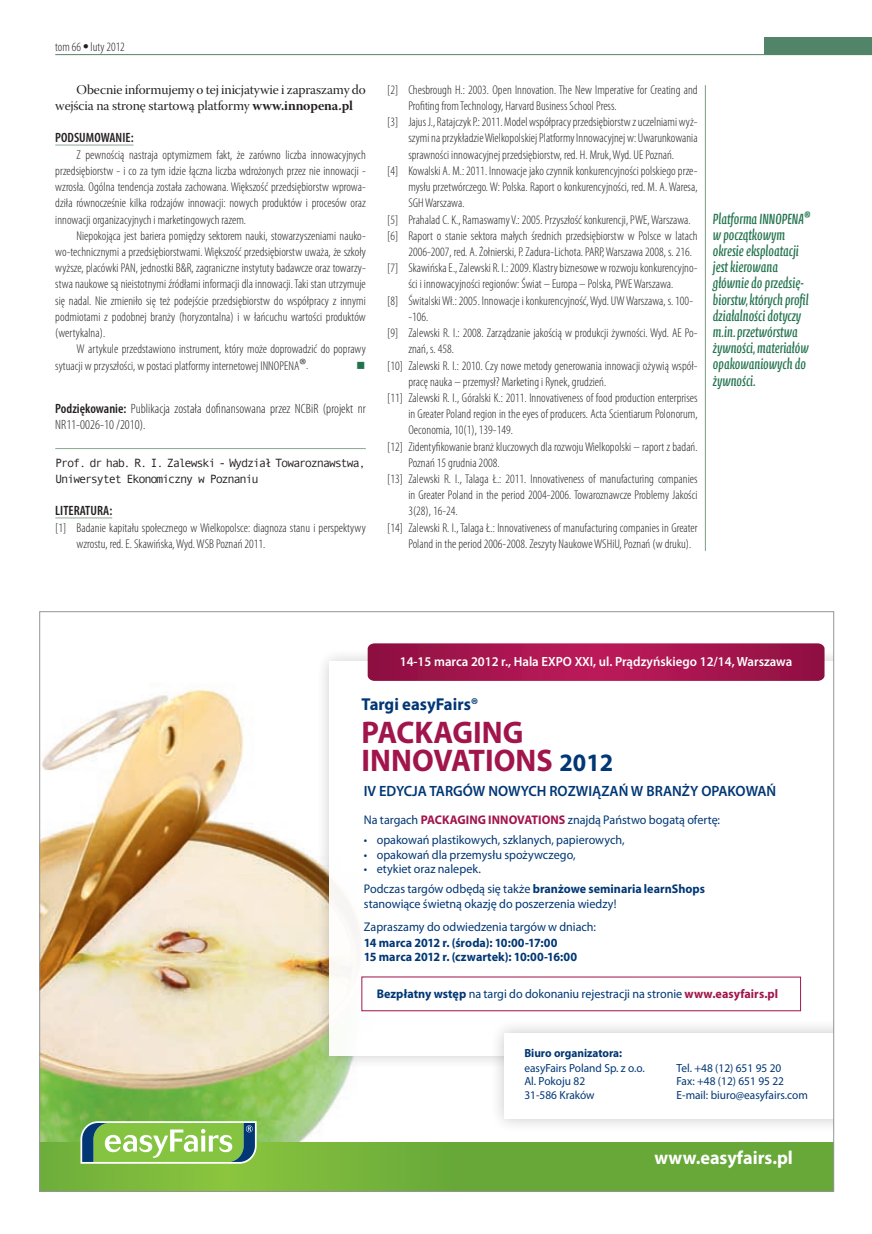
<style>
.page{position:relative;width:872px;height:1234px;background:#fff}
.page>*{position:absolute;margin:0;border:0;box-sizing:border-box;transform-origin:0 0}
.t1{font:700 31.35px/28.2px "Myriad Pro";color:#a1154c;scale:.96 1}
.t2{font:700 18.9px "Myriad Pro";color:#fff;scale:.96 1}
.t3{font:700 17.25px "Myriad Pro";color:#013775;scale:.96 1}
.t4{font:15px/16.2px "Calcite Pro";color:#21724d}
.t5{font:600 14.85px "Myriad Pro";color:#013775;scale:.96 1}
.t6{font:13.5px/16.2px "Warnock Pro Subh";letter-spacing:-.01em;color:#231f20}
.t7{font:300 condensed 13.5px/16.5px "Myriad Pro";letter-spacing:.005em;color:#231f20}
.t8{font:600 condensed 13.5px "Myriad Pro";letter-spacing:.005em;color:#231f20}
.t9{font:600 13.35px "Myriad Pro";color:#fff;scale:.96 1}
.t10{font:300 condensed 12.75px/16.2px "Myriad Pro";letter-spacing:.005em;color:#231f20}
.t11{font:12.6px/20.9px "Myriad Pro";color:#013775;scale:.96 1}
.t12{font:700 12.6px/14.1px "Myriad Pro";color:#013775;scale:.96 1}
.t13{font:12px/16.2px "Andale Mono";letter-spacing:-.11em;color:#231f20}
.t14{font:11.7px/13.4px "Myriad Pro";color:#013775;scale:.96 1}
.s1{font-family:"Warnock Pro Bold Subh"}
.s2{font-size:18px}
.s3{font-weight:600}
.s4{font-size:19.5px}
.s5{font-size:25.05px;color:#013775}
.s6{font-weight:700;color:#a1154c}
.s7{font-weight:700}
</style>
<div class="page">
<hr style="left:55px;top:54px;width:817px;height:1px;background:#679075">
<div style="left:764px;top:37px;width:108px;height:18px;background:#518468"></div>
<hr style="left:55px;top:145px;width:79px;height:1px;background:#8ea895">
<hr style="left:55px;top:517px;width:57px;height:1px;background:#8ea895">
<hr style="left:705px;top:85px;width:1px;height:465px;background:#8ca692">
<hr style="left:55px;top:448px;width:311px;height:1px;background:#89a691">
<img style="left:41px;top:688px;width:309px;height:454px">
<div style="left:315px;top:646px;width:518px;height:424px;background:#231f20;opacity:.25"></div>
<div style="left:329px;top:661px;width:504px;height:394px;background:#fff"></div>
<div style="left:490px;top:1017px;width:343px;height:115px;background:#231f20;opacity:.25"></div>
<div style="left:504px;top:1032px;width:329px;height:86px;background:#fff"></div>
<svg style="left:41px;top:1142px;width:791px;height:47px;background:#6faf3b"></svg>
<svg style="left:80px;top:1120px;width:177px;height:43px"></svg>
<svg style="left:368px;top:643px;width:456px;height:37px;background:#a6174f"></svg>
<p class="t10" style="left:55px;top:39px;width:71px">tom 66 ● luty 2012</p>
<p class="t6" style="left:55px;top:83px;width:312px;text-indent:21px">Obecnie informujemy o tej inicjatywie i zapraszamy do wejścia na stronę startową platformy <span class="s1">www.innopena.pl</span></p>
<p class="t8" style="left:55px;top:131px;width:80px">PODSUMOWANIE:</p>
<p class="t10" style="left:77px;top:147px;width:291px">Z pewnością nastraja optymizmem fakt, że zarówno liczba innowacyjnych</p>
<p class="t10" style="left:55px;top:163px;width:312px">przedsiębiorstw - i co za tym idzie łączna liczba wdrożonych przez nie innowacji -</p>
<p class="t10" style="left:55px;top:179px;width:312px">wzrosła. Ogólna tendencja została zachowana. Większość przedsiębiorstw wprowa-</p>
<p class="t10" style="left:55px;top:195px;width:312px">dziła równocześnie kilka rodzajów innowacji: nowych produktów i procesów oraz</p>
<p class="t10" style="left:55px;top:211px;width:192px">innowacji organizacyjnych i marketingowych razem.</p>
<p class="t10" style="left:77px;top:228px;width:291px">Niepokojąca jest bariera pomiędzy sektorem nauki, stowarzyszeniami nauko-</p>
<p class="t10" style="left:55px;top:244px;width:312px">wo-technicznymi a przedsiębiorstwami. Większość przedsiębiorstw uważa, że szkoły</p>
<p class="t10" style="left:55px;top:260px;width:312px">wyższe, placówki PAN, jednostki B&amp;R, zagraniczne instytuty badawcze oraz towarzy-</p>
<p class="t10" style="left:55px;top:276px;width:312px">stwa naukowe są nieistotnymi źródłami informacji dla innowacji. Taki stan utrzymuje</p>
<p class="t10" style="left:55px;top:292px;width:312px">się nadal. Nie zmieniło się też podejście przedsiębiorstw do współpracy z innymi</p>
<p class="t10" style="left:55px;top:309px;width:312px">podmiotami z podobnej branży (horyzontalna) i w łańcuchu wartości produktów</p>
<p class="t10" style="left:55px;top:325px;width:51px">(wertykalna).</p>
<p class="t10" style="left:77px;top:341px;width:291px">W artykule przedstawiono instrument, który może doprowadzić do poprawy</p>
<p class="t10" style="left:55px;top:357px;width:255px">sytuacji w przyszłości, w postaci platformy internetowej INNOPENA<span class="s2">®</span>.</p>
<p class="t7" style="left:55px;top:400px;width:312px"><span class="s3">Podziękowanie:</span> Publikacja została dofinansowana przez NCBiR (projekt nr<br>NR11-0026-10 /2010).</p>
<p class="t13" style="left:55px;top:454px;width:312px">Prof. dr hab. R. I. Zalewski - Wydział Towaroznawstwa,<br>Uniwersytet Ekonomiczny w Poznaniu</p>
<p class="t8" style="left:55px;top:503px;width:59px">LITERATURA:</p>
<p class="t10" style="left:77px;top:519px;width:291px;text-indent:-21px">[1] Badanie kapitału społecznego w Wielkopolsce: diagnoza stanu i perspektywy wzrostu, red. E. Skawińska, Wyd. WSB Poznań 2011.</p>
<p class="t10" style="left:387px;top:82px;width:312px">[2] Chesbrough H.: 2003. Open Innovation. The New Imperative for Creating and</p>
<p class="t10" style="left:408px;top:98px;width:210px">Profiting from Technology, Harvard Business School Press.</p>
<p class="t10" style="left:387px;top:114px;width:312px">[3] Jajus J., Ratajczyk P.: 2011. Model współpracy przedsiębiorstw z uczelniami wyż-</p>
<p class="t10" style="left:408px;top:130px;width:291px">szymi na przykładzie Wielkopolskiej Platformy Innowacyjnej w: Uwarunkowania</p>
<p class="t10" style="left:408px;top:147px;width:267px">sprawności innowacyjnej przedsiębiorstw, red. H. Mruk, Wyd. UE Poznań.</p>
<p class="t10" style="left:387px;top:163px;width:312px">[4] Kowalski A. M.: 2011. Innowacje jako czynnik konkurencyjności polskiego prze-</p>
<p class="t10" style="left:408px;top:179px;width:291px">mysłu przetwórczego. W: Polska. Raport o konkurencyjności, red. M. A. Waresa,</p>
<p class="t10" style="left:408px;top:195px;width:58px">SGH Warszawa.</p>
<p class="t10" style="left:387px;top:211px;width:305px">[5] Prahalad C. K., Ramaswamy V.: 2005. Przyszłość konkurencji, PWE, Warszawa.</p>
<p class="t10" style="left:387px;top:228px;width:312px">[6] Raport o stanie sektora małych średnich przedsiębiorstw w Polsce w latach</p>
<p class="t10" style="left:408px;top:244px;width:285px">2006-2007, red. A. Żołnierski, P. Zadura-Lichota. PARP, Warszawa 2008, s. 216.</p>
<p class="t10" style="left:387px;top:260px;width:312px">[7] Skawińska E., Zalewski R. I.: 2009. Klastry biznesowe w rozwoju konkurencyjno-</p>
<p class="t10" style="left:408px;top:276px;width:266px">ści i innowacyjności regionów: Świat – Europa – Polska, PWE Warszawa.</p>
<p class="t10" style="left:387px;top:292px;width:307px">[8] Świtalski Wł.: 2005. Innowacje i konkurencyjność, Wyd. UW Warszawa, s. 100-</p>
<p class="t10" style="left:408px;top:309px;width:21px">-106.</p>
<p class="t10" style="left:387px;top:325px;width:312px">[9] Zalewski R. I.: 2008. Zarządzanie jakością w produkcji żywności. Wyd. AE Po-</p>
<p class="t10" style="left:408px;top:341px;width:47px">znań, s. 458.</p>
<p class="t10" style="left:387px;top:357px;width:312px">[10] Zalewski R. I.: 2010. Czy nowe metody generowania innowacji ożywią współ-</p>
<p class="t10" style="left:408px;top:373px;width:199px">pracę nauka – przemysł? Marketing i Rynek, grudzień.</p>
<p class="t10" style="left:387px;top:390px;width:312px">[11] Zalewski R. I., Góralski K.: 2011. Innovativeness of food production enterprises</p>
<p class="t10" style="left:408px;top:406px;width:291px">in Greater Poland region in the eyes of producers. Acta Scientiarum Polonorum,</p>
<p class="t10" style="left:408px;top:422px;width:106px">Oeconomia, 10(1), 139-149.</p>
<p class="t10" style="left:387px;top:438px;width:312px">[12] Zidentyfikowanie branż kluczowych dla rozwoju Wielkopolski – raport z badań.</p>
<p class="t10" style="left:408px;top:454px;width:93px">Poznań 15 grudnia 2008.</p>
<p class="t10" style="left:387px;top:471px;width:312px">[13] Zalewski R. I., Talaga Ł.: 2011. Innovativeness of manufacturing companies</p>
<p class="t10" style="left:408px;top:487px;width:291px">in Greater Poland in the period 2004-2006. Towaroznawcze Problemy Jakości</p>
<p class="t10" style="left:408px;top:503px;width:51px">3(28), 16-24.</p>
<p class="t10" style="left:387px;top:519px;width:312px">[14] Zalewski R. I., Talaga Ł.: Innovativeness of manufacturing companies in Greater</p>
<p class="t10" style="left:408px;top:535px;width:284px">Poland in the period 2006-2008. Zeszyty Naukowe WSHiU, Poznań (w druku).</p>
<p class="t4" style="left:713px;top:210px;width:98px">Platforma INNOPENA<span class="s4">® </span>w początkowym okresie eksploatacji jest kierowana głównie do przedsię&shy;biorstw, których profil działalności dotyczy m.in. przetwórstwa żywności, materiałów opakowaniowych do żywności.</p>
<p class="t9" style="left:400px;top:653px;width:410px">14-15 marca 2012 r., Hala EXPO XXI, ul. Prądzyńskiego 12/14, Warszawa</p>
<p class="t3" style="left:361px;top:692px;width:123px">Targi easyFairs®</p>
<p class="t1" style="left:361px;top:716px;width:263px">PACKAGING<br>INNOVATIONS <span class="s5">2012</span></p>
<p class="t5" style="left:364px;top:781px;width:431px">IV EDYCJA TARGÓW NOWYCH ROZWIĄZAŃ W BRANŻY OPAKOWAŃ</p>
<p class="t11" style="left:364px;top:808px;width:373px">Na targach <span class="s6">PACKAGING INNOVATIONS</span> znajdą Państwo bogatą ofertę:</p>
<p class="t11" style="left:364px;top:829px;width:273px">• opakowań plastikowych, szklanych, papierowych,</p>
<p class="t11" style="left:364px;top:843px;width:222px">• opakowań dla przemysłu spożywczego,</p>
<p class="t11" style="left:364px;top:857px;width:357px">• etykiet oraz nalepek.<br>Podczas targów odbędą się także <span class="s7">branżowe seminaria learnShops</span></p>
<p class="t11" style="left:364px;top:891px;width:265px;line-height:23px">stanowiące świetną okazję do poszerzenia wiedzy!<br>Zapraszamy do odwiedzenia targów w dniach:</p>
<p class="t12" style="left:364px;top:935px;width:224px">14 marca 2012 r. (środa): 10:00-17:00<br>15 marca 2012 r. (czwartek): 10:00-16:00</p>
<p class="t11" style="left:377px;top:982px;width:420px"><span class="s7">Bezpłatny wstęp</span> na targi do dokonaniu rejestracji na stronie <span class="s6">www.easyfairs.pl</span></p>
<p class="t14" style="left:524px;top:1045px;width:127px;line-height:14.7px"><span class="s7">Biuro organizatora: </span>easyFairs Poland Sp. z o.o.</p>
<p class="t14" style="left:524px;top:1074px;width:75px">Al. Pokoju 82<br>31-586 Kraków</p>
<p class="t14" style="left:676px;top:1060px;width:138px">Tel. +48 (12) 651 95 20<br>Fax: +48 (12) 651 95 22<br>E-mail: biuro@easyfairs.com</p>
<p class="t2" style="left:654px;top:1144px;width:146px">www.easyfairs.pl</p>
</div>
